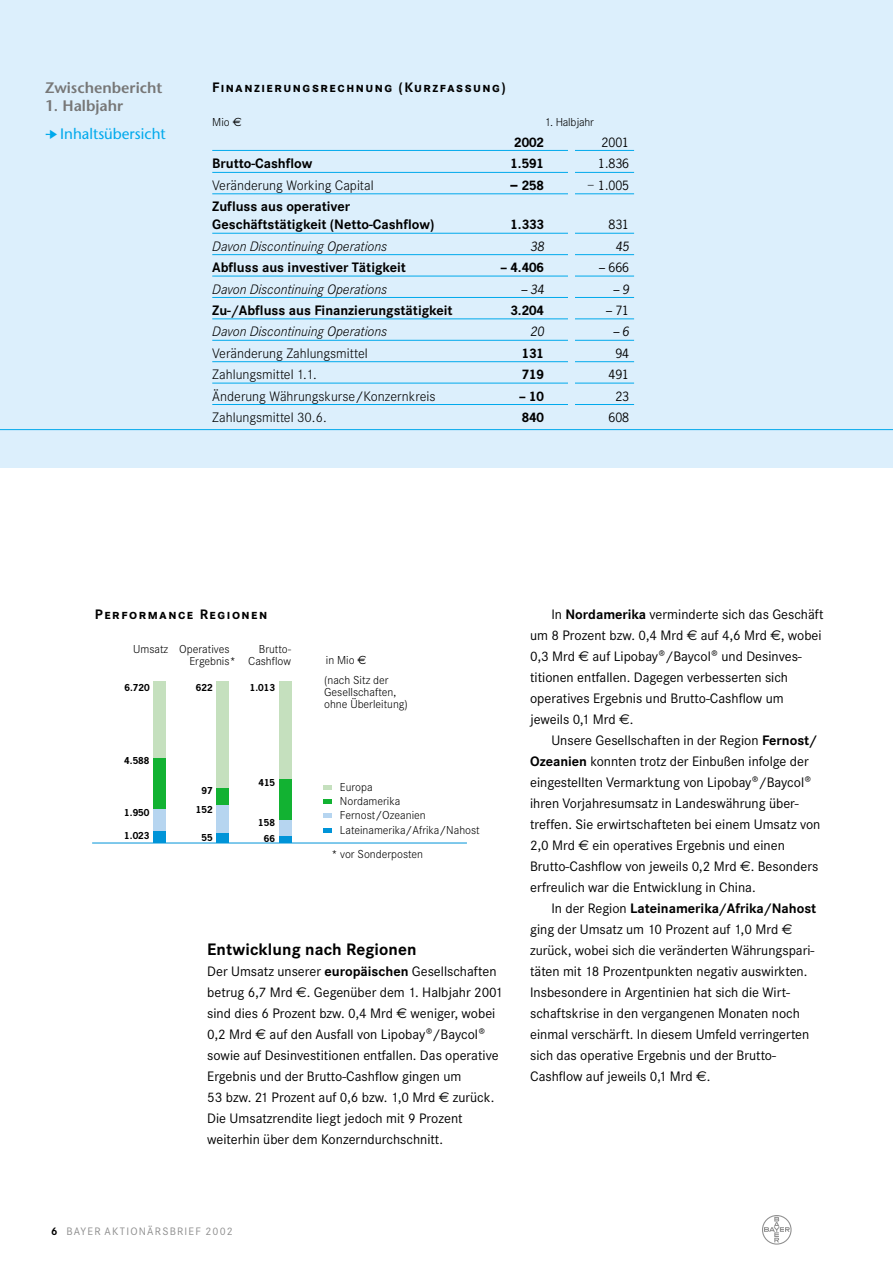
<style>
.page{position:relative;width:893px;height:1262px;background:#fff}
.page>*{position:absolute;margin:0;border:0;box-sizing:border-box;transform-origin:0 0}
.t1{font:700 17.25px "Corporate S";letter-spacing:.005em;color:#000}
.t2{font:600 15.15px "Stone Sans";color:#777}
.t3{font:15.15px "Stone Sans";color:#00a9ec}
.t4{font:14.25px/21px "Corporate S";color:#000}
.t5{font:700 14.25px/18px "Corporate S";color:#000}
.t6{font:300 14.25px "Corporate S";color:#000}
.t7{font:italic 300 14.25px "Corporate S";color:#000}
.t8{font:700 14.25px "Corporate SSC";letter-spacing:.1em;color:#000}
.t9{font:300 12px/12px "Corporate S";color:#000}
.t10{font:700 12px "News Gothic";color:#000}
.t11{font:12px "News Gothic";color:#000}
.t12{font:italic 12px "News Gothic";color:#000}
.t13{font:11.25px "Corporate S";letter-spacing:.105em;color:#8f8f8f}
.t14{font:700 9px/16.6px "News Gothic";color:#000;text-align:right}
.s1{font-family:"Euro Sans";font-weight:400}
.s2{font-size:14.25px}
.s3{font-family:"Corporate S";font-weight:300;font-size:14.25px}
.s4{font-weight:700}
.s5{font-family:"Euro Sans"}
.s6{font-weight:700;color:#000}
</style>
<div class="page">
<svg style="left:764px;top:1216px;width:25px;height:26px"></svg>
<div style="left:762px;top:1215px;width:29px;height:29px;border:1px solid #8f8f8f;border-radius:50%"></div>
<div style="left:0;top:0;width:892px;height:468px;background:#dceffc"></div>
<hr style="left:212px;top:150px;width:422px;height:1px;background:#00a9ec">
<hr style="left:212px;top:172px;width:422px;height:1px;background:#00a9ec">
<hr style="left:212px;top:193px;width:422px;height:1px;background:#00a9ec">
<hr style="left:212px;top:233px;width:422px;height:1px;background:#00a9ec">
<hr style="left:212px;top:254px;width:422px;height:1px;background:#00a9ec">
<hr style="left:212px;top:276px;width:422px;height:1px;background:#00a9ec">
<hr style="left:212px;top:297px;width:422px;height:1px;background:#00a9ec">
<hr style="left:212px;top:318px;width:422px;height:1px;background:#00a9ec">
<hr style="left:212px;top:340px;width:422px;height:1px;background:#00a9ec">
<hr style="left:212px;top:361px;width:422px;height:1px;background:#00a9ec">
<hr style="left:212px;top:383px;width:422px;height:1px;background:#00a9ec">
<hr style="left:212px;top:404px;width:422px;height:1px;background:#00a9ec">
<div style="left:568px;top:142px;width:7px;height:325px;background:#dceffc"></div>
<hr style="left:0;top:429px;width:892px;height:1px;background:#00a9ec">
<div style="left:153px;top:757px;width:13px;height:52px;background:#12b232"></div>
<div style="left:153px;top:681px;width:13px;height:76px;background:#c5e0be"></div>
<div style="left:278px;top:681px;width:13px;height:98px;background:#c5e0be"></div>
<svg style="left:323px;top:785px;width:9px;height:4px"></svg>
<svg style="left:323px;top:799px;width:9px;height:4px"></svg>
<svg style="left:323px;top:813px;width:9px;height:4px"></svg>
<svg style="left:323px;top:828px;width:9px;height:4px"></svg>
<div style="left:216px;top:833px;width:13px;height:10px;background:#0094d8"></div>
<div style="left:216px;top:681px;width:13px;height:107px;background:#c5e0be"></div>
<hr style="left:92px;top:842px;width:375px;height:1px;background:#0094d8">
<div style="left:153px;top:809px;width:13px;height:22px;background:#b6d5f0"></div>
<div style="left:153px;top:831px;width:13px;height:12px;background:#0094d8"></div>
<div style="left:216px;top:788px;width:13px;height:17px;background:#12b232"></div>
<div style="left:216px;top:805px;width:13px;height:28px;background:#b6d5f0"></div>
<div style="left:278px;top:778px;width:13px;height:42px;background:#12b232"></div>
<div style="left:278px;top:820px;width:13px;height:16px;background:#b6d5f0"></div>
<div style="left:278px;top:836px;width:13px;height:7px;background:#0094d8"></div>
<p class="t2" style="left:45px;top:81px;width:119px">Zwischenbericht</p>
<p class="t2" style="left:45px;top:100px;width:79px">1. Halbjahr</p>
<p class="t3" style="left:45px;top:128px;width:122px">➔ Inhaltsübersicht</p>
<p class="t8" style="left:212px;top:79px;width:295px">Finanzierungsrechnung (Kurzfassung)</p>
<p class="t9" style="left:212px;top:117px;width:31px">Mio <span class="s1">€</span></p>
<p class="t9" style="left:545px;top:117px;width:50px">1. Halbjahr</p>
<p class="t10" style="left:514px;top:138px;width:31px">2002</p>
<p class="t11" style="left:601px;top:138px;width:29px">2001</p>
<p class="t5" style="left:212px;top:156px;width:102px">Brutto-Cashflow</p>
<p class="t10" style="left:510px;top:159px;width:35px">1.591</p>
<p class="t11" style="left:598px;top:159px;width:33px">1.836</p>
<p class="t6" style="left:212px;top:180px;width:163px">Veränderung Working Capital</p>
<p class="t10" style="left:510px;top:180px;width:35px"><span class="s2">–</span> 258</p>
<p class="t11" style="left:587px;top:180px;width:43px"><span class="s3">–</span> 1.005</p>
<p class="t5" style="left:212px;top:199px;width:224px">Zufluss aus operativer<br>Geschäftstätigkeit (Netto-Cashflow)</p>
<p class="t10" style="left:510px;top:220px;width:35px">1.333</p>
<p class="t11" style="left:608px;top:220px;width:22px">831</p>
<p class="t7" style="left:212px;top:240px;width:176px">Davon Discontinuing Operations</p>
<p class="t12" style="left:530px;top:241px;width:15px">38</p>
<p class="t12" style="left:615px;top:241px;width:15px">45</p>
<p class="t5" style="left:212px;top:260px;width:195px">Abfluss aus investiver Tätigkeit</p>
<p class="t10" style="left:501px;top:263px;width:45px">– 4.406</p>
<p class="t11" style="left:599px;top:263px;width:32px">– 666</p>
<p class="t7" style="left:212px;top:283px;width:176px">Davon Discontinuing Operations</p>
<p class="t12" style="left:521px;top:284px;width:25px">– 34</p>
<p class="t12" style="left:613px;top:284px;width:18px">– 9</p>
<p class="t5" style="left:212px;top:302px;width:242px">Zu-/Abfluss aus Finanzierungstätigkeit</p>
<p class="t10" style="left:510px;top:305px;width:35px">3.204</p>
<p class="t11" style="left:606px;top:305px;width:25px">– 71</p>
<p class="t7" style="left:212px;top:326px;width:176px">Davon Discontinuing Operations</p>
<p class="t12" style="left:530px;top:327px;width:15px">20</p>
<p class="t12" style="left:613px;top:327px;width:18px">– 6</p>
<p class="t6" style="left:212px;top:347px;width:157px">Veränderung Zahlungsmittel</p>
<p class="t10" style="left:521px;top:348px;width:24px">131</p>
<p class="t11" style="left:615px;top:348px;width:15px">94</p>
<p class="t6" style="left:212px;top:369px;width:106px">Zahlungsmittel 1.1.</p>
<p class="t10" style="left:521px;top:370px;width:24px">719</p>
<p class="t11" style="left:608px;top:370px;width:22px">491</p>
<p class="t6" style="left:212px;top:390px;width:225px">Änderung Währungskurse/Konzernkreis</p>
<p class="t10" style="left:519px;top:391px;width:26px">– 10</p>
<p class="t11" style="left:615px;top:391px;width:15px">23</p>
<p class="t6" style="left:212px;top:412px;width:116px">Zahlungsmittel 30.6.</p>
<p class="t10" style="left:521px;top:412px;width:24px">840</p>
<p class="t11" style="left:608px;top:412px;width:22px">608</p>
<p class="t8" style="left:95px;top:605px;width:174px">Performance Regionen</p>
<p class="t9" style="left:189px;top:644px;width:48px;text-indent:-56px">Umsatz Operatives<br>Ergebnis*</p>
<p class="t9" style="left:248px;top:644px;width:44px;text-align:right">Brutto-<br>Cashflow</p>
<p class="t14" style="left:124px;top:680px;width:27px">6.720</p>
<p class="t14" style="left:124px;top:753px;width:27px">4.588</p>
<p class="t14" style="left:124px;top:805px;width:27px">1.950</p>
<p class="t14" style="left:124px;top:827px;width:27px">1.023</p>
<p class="t14" style="left:196px;top:680px;width:18px">622</p>
<p class="t14" style="left:201px;top:783px;width:13px">97</p>
<p class="t14" style="left:196px;top:802px;width:18px">152</p>
<p class="t14" style="left:201px;top:829px;width:13px">55</p>
<p class="t14" style="left:250px;top:680px;width:27px">1.013</p>
<p class="t14" style="left:258px;top:774px;width:18px">415</p>
<p class="t14" style="left:258px;top:814px;width:18px">158<br>66</p>
<p class="t9" style="left:326px;top:654px;width:42px">in Mio <span class="s1">€</span></p>
<p class="t9" style="left:324px;top:675px;width:85px">(nach Sitz der<br>Gesellschaften, ohne Überleitung)</p>
<p class="t9" style="left:340px;top:781px;width:141px;line-height:14.2px">Europa<br>Nordamerika<br>Fernost/Ozeanien<br>Lateinamerika/Afrika/Nahost</p>
<p class="t9" style="left:331px;top:849px;width:93px">* vor Sonderposten</p>
<p class="t1" style="left:207px;top:942px;width:211px">Entwicklung nach Regionen</p>
<p class="t4" style="left:207px;top:961px;width:297px">Der Umsatz unserer <span class="s4">europäischen</span> Gesellschaften betrug 6,7 Mrd <span class="s5">€</span>. Gegenüber dem 1. Halbjahr 2001 sind dies 6 Prozent bzw. 0,4 Mrd <span class="s5">€</span> weniger, wobei 0,2 Mrd <span class="s5">€</span> auf den Ausfall von Lipobay®/Baycol® sowie auf Desinvestitionen entfallen. Das operative Ergebnis und der Brutto-Cashflow gingen um<br>53 bzw. 21 Prozent auf 0,6 bzw. 1,0 Mrd <span class="s5">€</span> zurück.<br>Die Umsatzrendite liegt jedoch mit 9 Prozent weiterhin über dem Konzerndurchschnitt.</p>
<p class="t4" style="left:530px;top:604px;width:295px;text-indent:21px">In <span class="s4">Nordamerika</span> verminderte sich das Geschäft um 8 Prozent bzw. 0,4 Mrd <span class="s5">€</span> auf 4,6 Mrd <span class="s5">€</span>, wobei 0,3 Mrd <span class="s5">€</span> auf Lipobay®/Baycol® und Desinves&shy;titionen entfallen. Dagegen verbesserten sich operatives Ergebnis und Brutto-Cashflow um jeweils 0,1 Mrd <span class="s5">€</span>.</p>
<p class="t4" style="left:530px;top:730px;width:292px;text-indent:21px">Unsere Gesellschaften in der Region <span class="s4">Fernost/ Ozeanien</span> konnten trotz der Einbußen infolge der eingestellten Vermarktung von Lipobay®/Baycol® ihren Vorjahresumsatz in Landeswährung über&shy;treffen. Sie erwirtschafteten bei einem Umsatz von 2,0 Mrd <span class="s5">€</span> ein operatives Ergebnis und einen Brutto-Cashflow von jeweils 0,2 Mrd <span class="s5">€</span>. Besonders erfreulich war die Entwicklung in China.</p>
<p class="t4" style="left:530px;top:898px;width:287px;text-indent:21px">In der Region <span class="s4">Lateinamerika/Afrika/Nahost </span>ging der Umsatz um 10 Prozent auf 1,0 Mrd <span class="s5">€ </span>zurück, wobei sich die veränderten Währungspari&shy;täten mit 18 Prozentpunkten negativ auswirkten.<br>Insbesondere in Argentinien hat sich die Wirt&shy;schaftskrise in den vergangenen Monaten noch einmal verschärft. In diesem Umfeld verringerten sich das operative Ergebnis und der Brutto-Cashflow auf jeweils 0,1 Mrd <span class="s5">€</span>.</p>
<p class="t13" style="left:51px;top:1226px;width:183px"><span class="s6">6</span> BAYER AKTIONÄRSBRIEF 2002</p>
</div>
